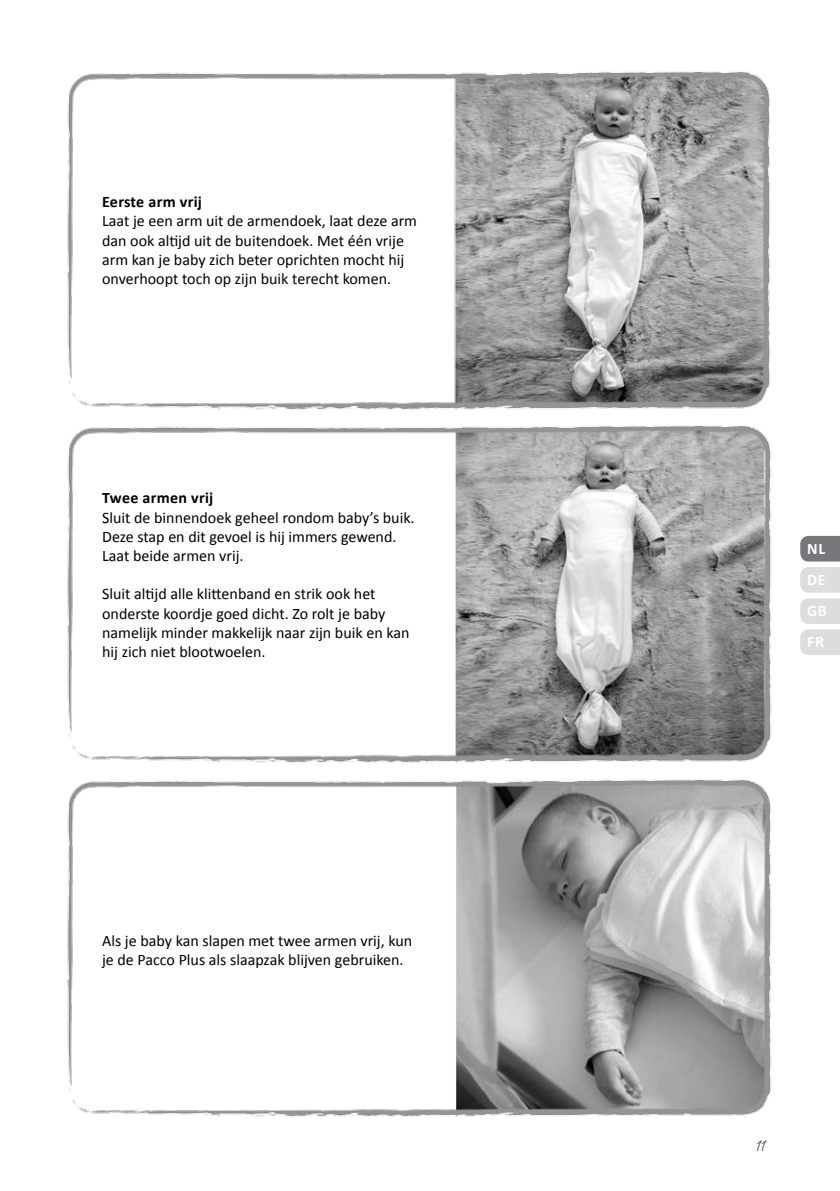
<style>
.page{position:relative;width:840px;height:1191px;background:#fff}
.page>*{position:absolute;margin:0;border:0;box-sizing:border-box;transform-origin:0 0}
.t1{font:22px "Brandy BF";color:#58595b}
.t2{font:16px/19.2px "Calibri";color:#000}
.t3{font:700 16px "Calibri";letter-spacing:.02em;color:#000}
.t4{font:700 16px/31.2px "Calibri";letter-spacing:.04em;color:#fff;text-align:justify}
</style>
<div class="page">
<svg style="left:800px;top:536px;width:39px;height:25px"></svg>
<svg style="left:800px;top:567px;width:39px;height:88px;background:#e1e2e3"></svg>
<img style="left:67px;top:71px;width:704px;height:339px">
<img style="left:67px;top:425px;width:705px;height:338px">
<img style="left:67px;top:779px;width:705px;height:338px">
<p class="t3" style="left:102px;top:192px;width:101px">Eerste arm vrij</p>
<p class="t2" style="left:102px;top:211px;width:316px">Laat je een arm uit de armendoek, laat deze arm dan ook altijd uit de buitendoek. Met één vrije arm kan je baby zich beter oprichten mocht hij onverhoopt toch op zijn buik terecht komen.</p>
<p class="t3" style="left:102px;top:488px;width:113px">Twee armen vrij</p>
<p class="t2" style="left:102px;top:507px;width:314px">Sluit de binnendoek geheel rondom baby’s buik.<br>Deze stap en dit gevoel is hij immers gewend.<br>Laat beide armen vrij.</p>
<p class="t2" style="left:102px;top:584px;width:308px">Sluit altijd alle klittenband en strik ook het onderste koordje goed dicht. Zo rolt je baby namelijk minder makkelijk naar zijn buik en kan hij zich niet blootwoelen.</p>
<p class="t2" style="left:102px;top:930px;width:311px">Als je baby kan slapen met twee armen vrij, kun je de Pacco Plus als slaapzak blijven gebruiken.</p>
<p class="t4" style="left:806px;top:532px;width:21px">NL DE GB FR</p>
<h1 class="t1" style="left:755px;top:1130px;width:11px">11</h1>
</div>
